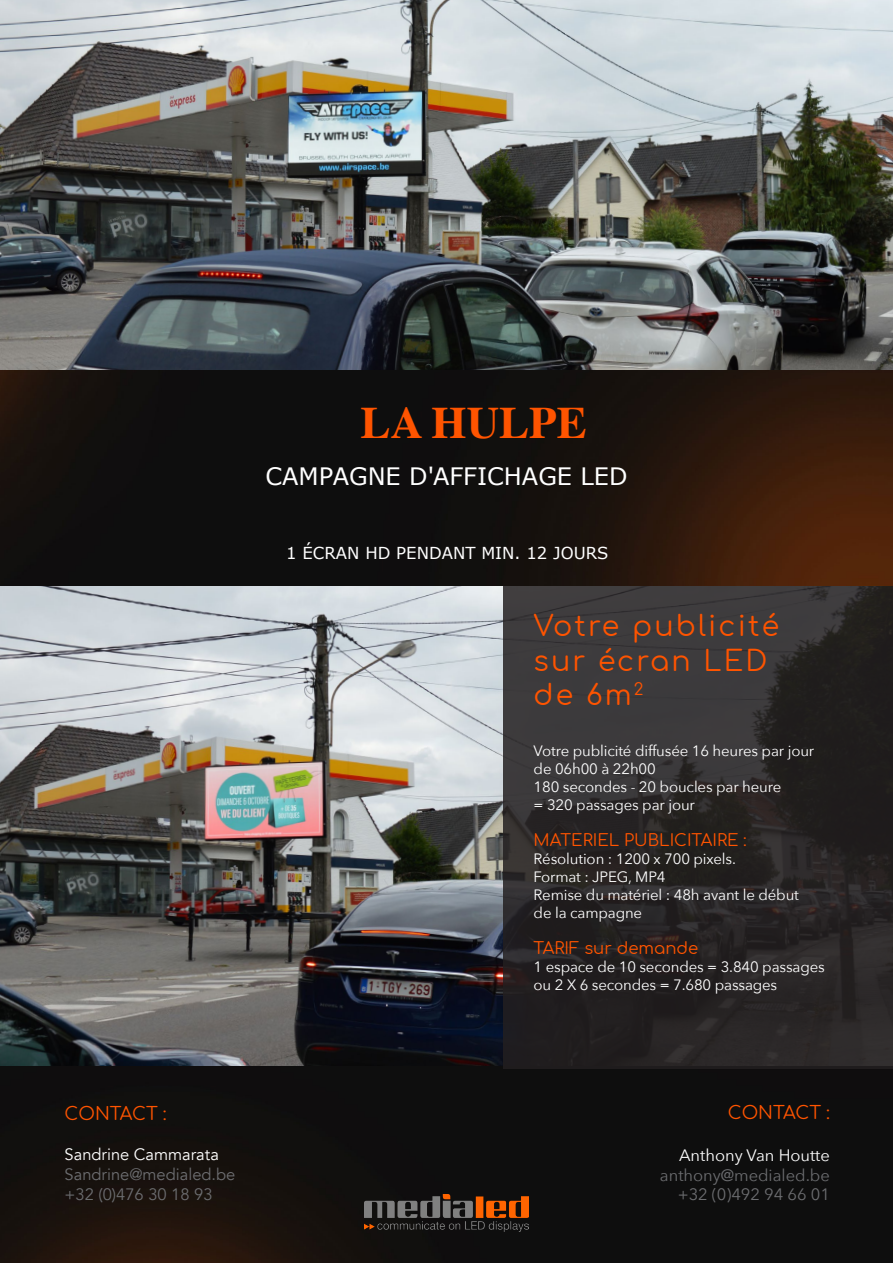
<style>
.page{position:relative;width:893px;height:1263px;background:#fff}
.page>*{position:absolute;margin:0;border:0;box-sizing:border-box;transform-origin:0 0}
.t1{font:700 45px "Times";color:#ff5400}
.t2{font:28.5px "Comfortaa";letter-spacing:.075em;color:#ff5400}
.t3{font:24px "Verdana";color:#fff}
.t4{font:18px "Comfortaa";color:#ff5400}
.t5{font:16.5px "Comfortaa";color:#ff5400}
.t6{font:16.5px "Avenir";color:#6c6d70}
.t7{font:16.5px "Avenir Next";color:#6c6d70}
.t8{font:16.5px "Verdana";color:#fff}
.t9{font:16.5px "Avenir";color:#fff}
.t10{font:16.5px "Avenir Next";color:#fff}
.t11{font:15px "Avenir Next";letter-spacing:-.01em;color:#fff}
</style>
<div class="page">
<img style="left:0;top:370px;width:893px;height:893px">
<img style="left:0;top:0;width:893px;height:370px">
<img style="left:0;top:587px;width:503px;height:478px">
<svg style="left:503px;top:586px;width:390px;height:482px;background:#2d2a2a"></svg>
<img style="left:365px;top:1195px;width:163px;height:36px">
<p class="t1" style="left:360px;top:379px;width:228px">LA HULPE</p>
<p class="t3" style="left:265px;top:461px;width:364px">CAMPAGNE D'AFFICHAGE LED</p>
<p class="t8" style="left:286px;top:542px;width:324px">1 ÉCRAN HD PENDANT MIN. 12 JOURS</p>
<p class="t2" style="left:534px;top:600px;width:247px">Votre publicité</p>
<p class="t2" style="left:534px;top:635px;width:235px">sur écran LED</p>
<p class="t2" style="left:534px;top:669px;width:111px">de 6m<sup>2</sup></p>
<p class="t11" style="left:534px;top:738px;width:282px">Votre publicité diffusée 16 heures par jour</p>
<p class="t11" style="left:534px;top:756px;width:124px">de 06h00 à 22h00</p>
<p class="t11" style="left:534px;top:774px;width:249px">180 secondes - 20 boucles par heure</p>
<p class="t11" style="left:534px;top:792px;width:163px">= 320 passages par jour</p>
<p class="t5" style="left:534px;top:825px;width:215px">MATERIEL PUBLICITAIRE :</p>
<p class="t11" style="left:534px;top:846px;width:204px">Résolution : 1200 x 700 pixels.</p>
<p class="t11" style="left:534px;top:864px;width:133px">Format : JPEG, MP4</p>
<p class="t11" style="left:534px;top:882px;width:267px">Remise du matériel : 48h avant le début</p>
<p class="t11" style="left:534px;top:900px;width:110px">de la campagne</p>
<p class="t5" style="left:534px;top:933px;width:166px">TARIF sur demande</p>
<p class="t11" style="left:534px;top:954px;width:293px">1 espace de 10 secondes = 3.840 passages</p>
<p class="t11" style="left:534px;top:972px;width:245px">ou 2 X 6 secondes = 7.680 passages</p>
<p class="t4" style="left:65px;top:1098px;width:104px">CONTACT :</p>
<p class="t9" style="left:65px;top:1144px;width:156px">Sandrine Cammarata</p>
<p class="t6" style="left:65px;top:1164px;width:172px">Sandrine@medialed.be</p>
<p class="t6" style="left:65px;top:1184px;width:150px">+32 (0)476 30 18 93</p>
<p class="t4" style="left:728px;top:1096px;width:104px">CONTACT :</p>
<p class="t10" style="left:679px;top:1141px;width:152px">Anthony Van Houtte</p>
<p class="t7" style="left:660px;top:1161px;width:171px">anthony@medialed.be</p>
<p class="t7" style="left:678px;top:1181px;width:154px">+32 (0)492 94 66 01</p>
</div>
